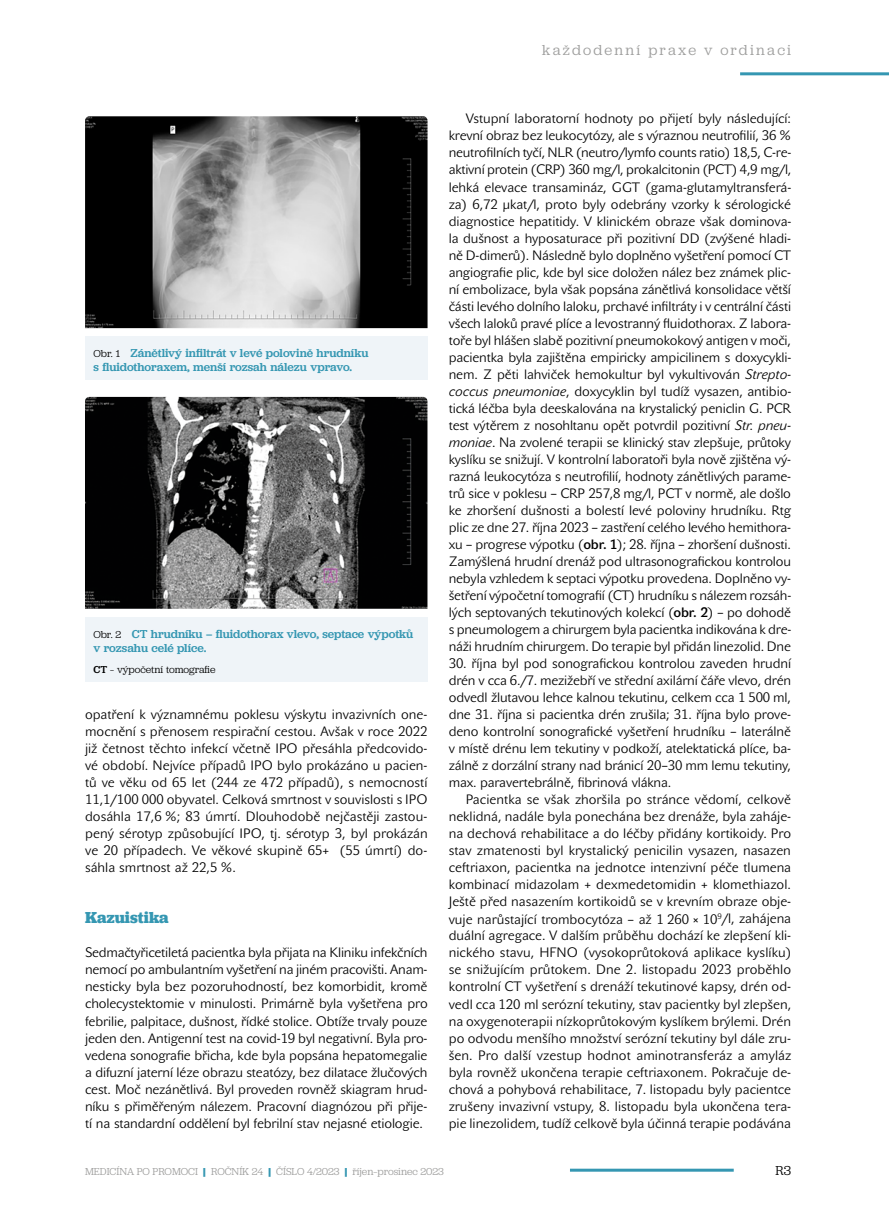
<style>
.page{position:relative;width:889px;height:1217px;background:#fff}
.page>*{position:absolute;margin:0;border:0;box-sizing:border-box;transform-origin:0 0}
.t1{font:700 16.5px "Jubilat";color:#3597b2}
.t2{font:15px "Jubilat";letter-spacing:.15em;color:#9d9d9c}
.t3{font:13.5px/17px "John Sans Lite Pro";letter-spacing:-.01em;color:#000;text-align:justify}
.t4{font:13.5px "Jubilat";color:#000}
.t5{font:500 12px/14.4px "Jubilat";letter-spacing:-.005em;color:#3597b2}
.t6{font:10.5px "Jubilat";color:#9d9d9c}
.t7{font:10.5px "Jubilat";color:#000}
.s1{font-weight:400;font-size:10.5px;color:#000}
.s2{font-weight:500}
.s3{font-style:italic}
.s4{font-weight:700}
.s5{font-weight:700;color:#3597b2}
</style>
<div class="page">
<hr style="left:570px;top:1168px;width:163px;height:3px;background:#3597b2">
<hr style="left:740px;top:72px;width:149px;height:3px;background:#3597b2">
<img style="left:85px;top:116px;width:342px;height:212px">
<div style="left:85px;top:336px;width:342px;height:44px;background:#eff4f8"></div>
<img style="left:85px;top:397px;width:342px;height:211px">
<div style="left:85px;top:617px;width:342px;height:64px;background:#eff4f8"></div>
<p class="t2" style="left:542px;top:41px;width:250px">každodenní praxe v ordinaci</p>
<p class="t5" style="left:94px;top:345px;width:276px"><span class="s1">Obr. 1</span> Zánětlivý infiltrát v levé polovině hrudníku s fluidothoraxem, menší rozsah nálezu vpravo.</p>
<p class="t5" style="left:94px;top:625px;width:321px"><span class="s1">Obr. 2</span> CT hrudníku – fluidothorax vlevo, septace výpotků v rozsahu celé plíce.</p>
<p class="t7" style="left:94px;top:663px;width:123px"><span class="s2">CT</span> – výpočetní tomografie</p>
<p class="t3" style="left:85px;top:705px;width:344px">opatření k významnému poklesu výskytu invazivních one&shy;mocnění s přenosem respirační cestou. Avšak v roce 2022 již četnost těchto infekcí včetně IPO přesáhla předcovido&shy;vé období. Nejvíce případů IPO bylo prokázáno u pacien&shy;tů ve věku od 65 let (244 ze 472 případů), s nemocností 11,1/100 000 obyvatel. Celková smrtnost v souvislosti s IPO dosáhla 17,6 %; 83 úmrtí. Dlouhodobě nejčastěji zastou&shy;pený sérotyp způsobující IPO, tj. sérotyp 3, byl prokázán ve 20 případech. Ve věkové skupině 65+ (55 úmrtí) do&shy;sáhla smrtnost až 22,5 %.</p>
<p class="t1" style="left:85px;top:906px;width:85px">Kazuistika</p>
<p class="t3" style="left:85px;top:944px;width:344px">Sedmačtyřicetiletá pacientka byla přijata na Kliniku infekčních nemocí po ambulantním vyšetření na jiném pracovišti. Anam&shy;nesticky byla bez pozoruhodností, bez komorbidit, kromě cholecystektomie v minulosti. Primárně byla vyšetřena pro febrilie, palpitace, dušnost, řídké stolice. Obtíže trvaly pouze jeden den. Antigenní test na covid-19 byl negativní. Byla pro&shy;vedena sonografie břicha, kde byla popsána hepatomegalie a difuzní jaterní léze obrazu steatózy, bez dilatace žlučových cest. Moč nezánětlivá. Byl proveden rovněž skiagram hrud&shy;níku s přiměřeným nálezem. Pracovní diagnózou při přije&shy;tí na standardní oddělení byl febrilní stav nejasné etiologie.</p>
<p class="t3" style="left:449px;top:110px;width:344px;text-indent:17px">Vstupní laboratorní hodnoty po přijetí byly následující: krevní obraz bez leukocytózy, ale s výraznou neutrofilií, 36 % neutrofilních tyčí, NLR (neutro/lymfo counts ratio) 18,5, C-re&shy;aktivní protein (CRP) 360 mg/l, prokalcitonin (PCT) 4,9 mg/l, lehká elevace transamináz, GGT (gama-glutamyltransferá&shy;za) 6,72 µkat/l, proto byly odebrány vzorky k sérologické diagnostice hepatitidy. V klinickém obraze však dominova&shy;la dušnost a hyposaturace při pozitivní DD (zvýšené hladi&shy;ně D-dimerů). Následně bylo doplněno vyšetření pomocí CT angiografie plic, kde byl sice doložen nález bez známek plic&shy;ní embolizace, byla však popsána zánětlivá konsolidace větší části levého dolního laloku, prchavé infiltráty i v centrální části všech laloků pravé plíce a levostranný fluidothorax. Z labora&shy;toře byl hlášen slabě pozitivní pneumokokový antigen v moči, pacientka byla zajištěna empiricky ampicilinem s doxycykli&shy;nem. Z pěti lahviček hemokultur byl vykultivován <span class="s3">Strepto&shy;coccus pneumoniae</span>, doxycyklin byl tudíž vysazen, antibio&shy;tická léčba byla deeskalována na krystalický peniclin G. PCR test výtěrem z nosohltanu opět potvrdil pozitivní <span class="s3">Str. pneu&shy;moniae</span>. Na zvolené terapii se klinický stav zlepšuje, průtoky kyslíku se snižují. V kontrolní laboratoři byla nově zjištěna vý&shy;razná leukocytóza s neutrofilií, hodnoty zánětlivých parame&shy;trů sice v poklesu – CRP 257,8 mg/l, PCT v normě, ale došlo ke zhoršení dušnosti a bolestí levé poloviny hrudníku. Rtg plic ze dne 27. října 2023 – zastření celého levého hemithora&shy;xu – progrese výpot ku (<span class="s4">obr. 1</span>); 28. října – zhoršení dušnosti.<br>Zamýšlená hrudní drenáž pod ultrasonografickou kontrolou nebyla vzhledem k septaci výpotku provedena. Doplněno vy&shy;šetření výpočetní tomografií (CT) hrudníku s nálezem rozsáh&shy;lých septovaných tekutinových kolekcí (<span class="s4">obr. 2</span>) – po dohodě s pneumologem a chirurgem byla pacientka indikována k dre&shy;náži hrudním chirurgem. Do terapie byl přidán linezolid. Dne</p>
<p class="t3" style="left:449px;top:655px;width:344px">30. října byl pod sonografickou kontrolou zaveden hrudní drén v cca 6./7. mezižebří ve střední axilární čáře vlevo, drén odvedl žlutavou lehce kalnou tekutinu, celkem cca 1 500 ml, dne 31. října si pacientka drén zrušila; 31. října bylo prove&shy;deno kontrolní sonografické vyšetření hrudníku – laterálně v místě drénu lem tekutiny v podkoží, atelektatická plíce, ba&shy;zálně z dorzální strany nad bránicí 20–30 mm lemu tekutiny, max. paravertebrálně, fibrinová vlákna.</p>
<p class="t3" style="left:449px;top:791px;width:344px;text-indent:17px">Pacientka se však zhoršila po stránce vědomí, celkově neklidná, nadále byla ponechána bez drenáže, byla zaháje&shy;na dechová rehabilitace a do léčby přidány kortikoidy. Pro stav zmatenosti byl krystalický penicilin vysazen, nasazen ceftriaxon, pacientka na jednotce intenzivní péče tlumena kombinací midazolam + dexmedetomidin + klomethiazol.<br>Ještě před nasazením kortikoidů se v krevním obraze obje&shy;vuje narůstající trombocytóza – až 1 260 × 10<sup>9</sup>/l, zahájena duální agregace. V dalším průběhu dochází ke zlepšení kli&shy;nického stavu, HFNO (vysokoprůtoková aplikace kyslíku) se snižujícím průtokem. Dne 2. listopadu 2023 proběhlo kontrolní CT vyšetření s drenáží tekutinové kapsy, drén od&shy;vedl cca 120 ml serózní tekutiny, stav pacientky byl zlepšen, na oxygenoterapii nízkoprůtokovým kyslíkem brýlemi. Drén po odvodu menšího množství serózní tekutiny byl dále zru&shy;šen. Pro další vzestup hodnot aminotransferáz a amyláz byla rovněž ukončena terapie ceftriaxonem. Pokračuje de&shy;chová a pohybová rehabilitace, 7. listopadu byly pacientce zrušeny invazivní vstupy, 8. listopadu byla ukončena tera&shy;pie linezolidem, tudíž celkově byla účinná terapie podávána</p>
<p class="t6" style="left:85px;top:1164px;width:360px">MEDICÍNA PO PROMOCI <span class="s5">|</span> ROČNÍK 24 <span class="s5">|</span> ČÍSLO 4/2023 <span class="s5">|</span> říjen–prosinec 2023</p>
<p class="t4" style="left:775px;top:1161px;width:17px">R3</p>
</div>
